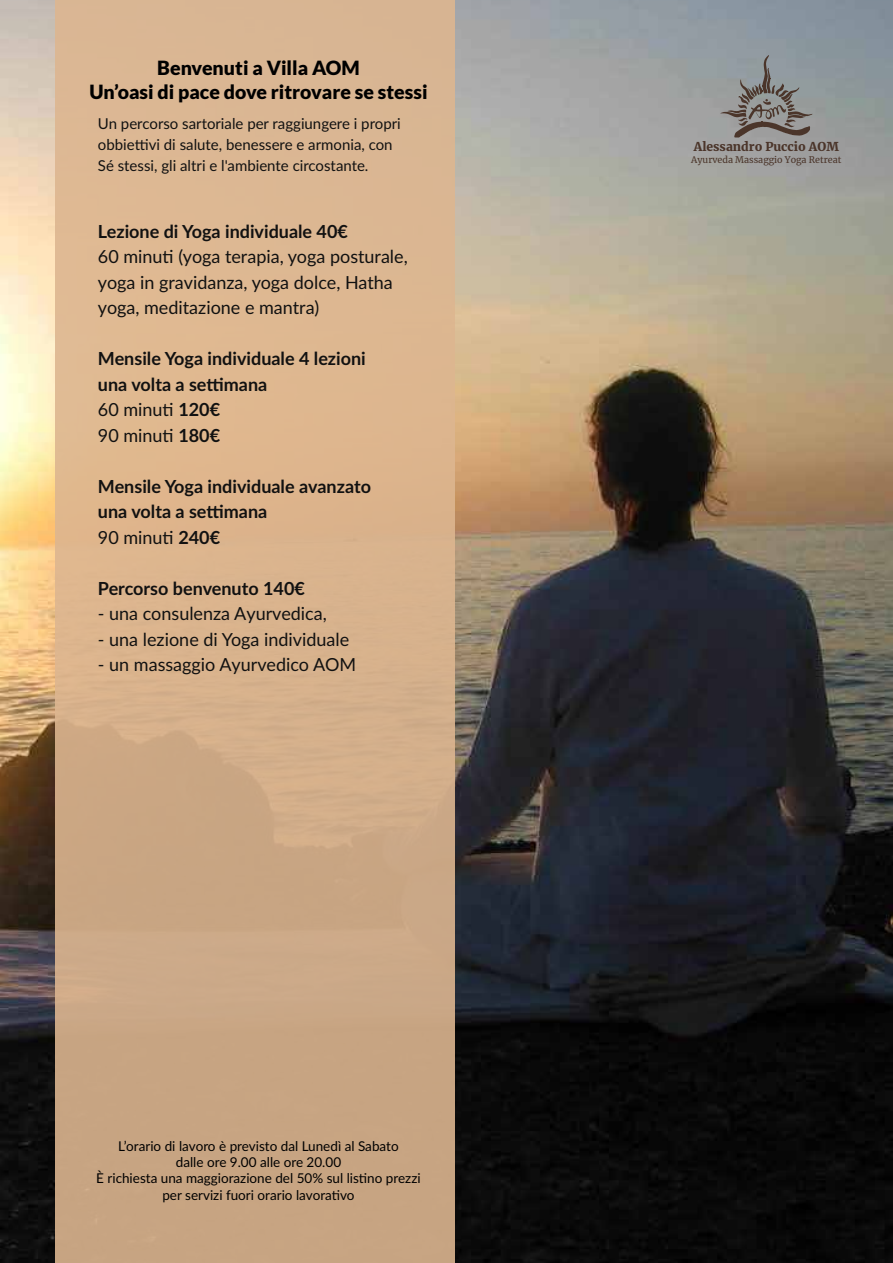
<style>
.page{position:relative;width:893px;height:1263px;background:#fff}
.page>*{position:absolute;margin:0;border:0;box-sizing:border-box;transform-origin:0 0}
.t1{font:900 19.5px/23.4px "Lato";color:#000;text-align:center}
.t2{font:700 18px/25.5px "Lato";color:#111}
.t3{font:18px/25.5px "Lato";color:#111}
.t4{font:15px/21px "Lato";color:#111}
.t5{font:13.5px/16.2px "Lato";color:#000;text-align:center}
.t6{font:900 12.15px "Merriweather";color:#4b352a}
.t7{font:9px "Merriweather";color:#4b352a}
.s1{font-weight:400}
</style>
<div class="page">
<img style="left:0;top:0;width:893px;height:1263px">
<div style="left:56px;top:0;width:399px;height:1263px;background:linear-gradient(to right,#d5b08b,#d3ae8b)"></div>
<svg style="left:720px;top:55px;width:92px;height:82px;background:#878887"></svg>
<p class="t1" style="left:89px;top:56px;width:340px">Benvenuti a Villa AOM<br>Un’oasi di pace dove ritrovare se stessi</p>
<p class="t4" style="left:98px;top:113px;width:304px">Un percorso sartoriale per raggiungere i propri obbiettivi di salute, benessere e armonia, con<br>Sé stessi, gli altri e l'ambiente circostante.</p>
<p class="t2" style="left:98px;top:218px;width:251px">Lezione di Yoga individuale 40€</p>
<p class="t3" style="left:98px;top:243px;width:311px">60 minuti (yoga terapia, yoga posturale, yoga in gravidanza, yoga dolce, Hatha yoga, meditazione e mantra)</p>
<p class="t2" style="left:98px;top:345px;width:269px">Mensile Yoga individuale 4 lezioni una volta a settimana<br><span class="s1">60 minuti</span> 120€<br><span class="s1">90 minuti</span> 180€</p>
<p class="t2" style="left:98px;top:473px;width:275px">Mensile Yoga individuale avanzato una volta a settimana<br><span class="s1">90 minuti</span> 240€</p>
<p class="t2" style="left:98px;top:575px;width:208px">Percorso benvenuto 140€</p>
<p class="t3" style="left:98px;top:600px;width:230px">- una consulenza Ayurvedica,</p>
<p class="t3" style="left:98px;top:626px;width:253px">- una lezione di Yoga individuale</p>
<p class="t3" style="left:98px;top:651px;width:260px">- un massaggio Ayurvedico AOM</p>
<p class="t5" style="left:96px;top:1137px;width:326px">L’orario di lavoro è previsto dal Lunedì al Sabato<br>dalle ore 9.00 alle ore 20.00<br>È richiesta una maggiorazione del 50% sul listino prezzi per servizi fuori orario lavorativo</p>
<p class="t6" style="left:694px;top:138px;width:147px">Alessandro Puccio AOM</p>
<p class="t7" style="left:691px;top:154px;width:152px">Ayurveda Massaggio Yoga Retreat</p>
</div>
